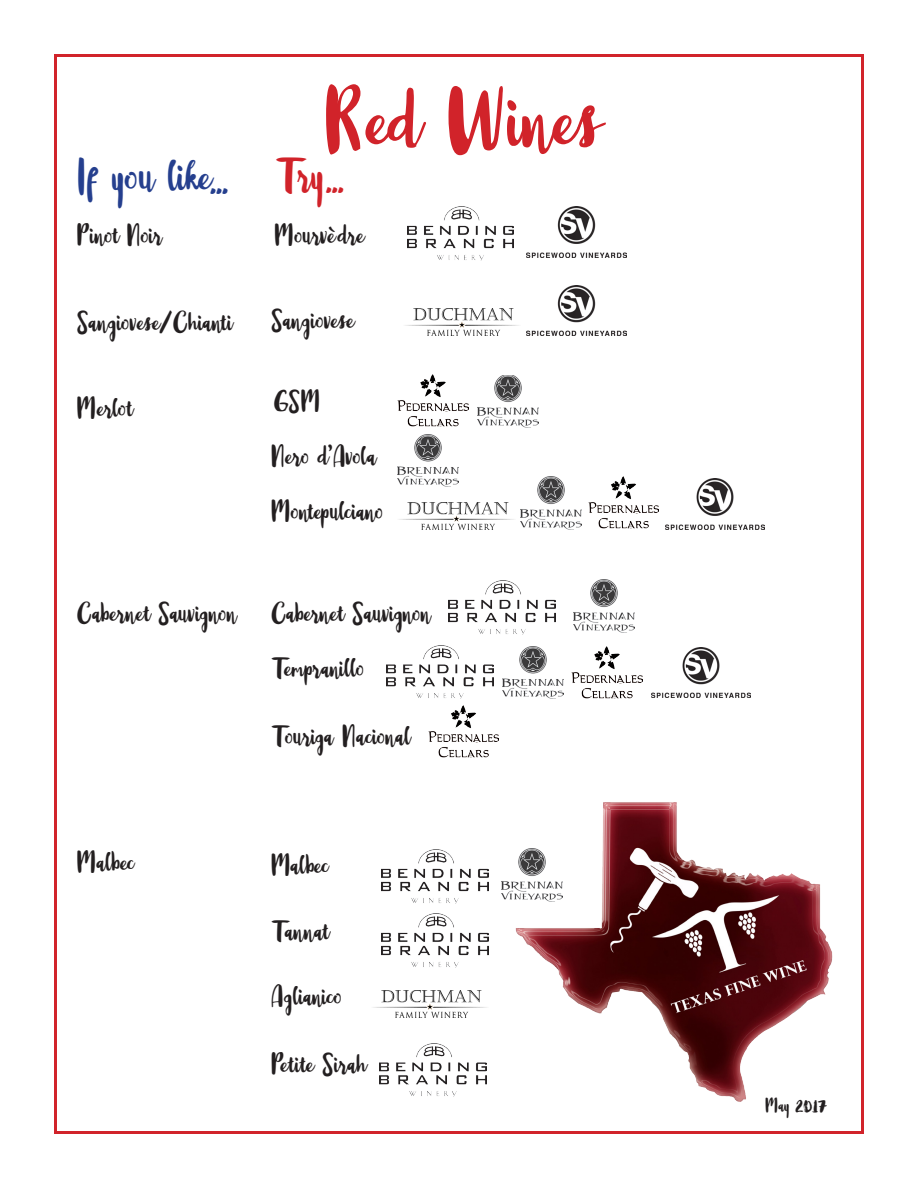
<style>
.page{position:relative;width:918px;height:1188px;background:#fff}
.page>*{position:absolute;margin:0;border:0;box-sizing:border-box;transform-origin:0 0}
.t1{font:82.5px "Carbella";color:#d1232a}
.t2{font:45px "Carbella";letter-spacing:-.015em;color:#253f8e}
.t3{font:45px "Carbella";color:#d1232a}
.t4{font:27px "Carbella";letter-spacing:-.01em;color:#231f20}
.t5{font:18px "Carbella";color:#231f20}
</style>
<div class="page">
<img style="left:478px;top:375px;width:61px;height:52px">
<img style="left:407px;top:207px;width:107px;height:53px">
<img style="left:398px;top:434px;width:61px;height:52px">
<img style="left:527px;top:207px;width:100px;height:50px">
<img style="left:405px;top:309px;width:114px;height:27px">
<img style="left:428px;top:706px;width:71px;height:52px">
<img style="left:651px;top:647px;width:100px;height:50px">
<img style="left:373px;top:990px;width:114px;height:27px">
<img style="left:527px;top:285px;width:100px;height:51px">
<img style="left:398px;top:374px;width:70px;height:53px">
<img style="left:520px;top:477px;width:61px;height:52px">
<img style="left:665px;top:479px;width:100px;height:50px">
<img style="left:573px;top:580px;width:61px;height:52px">
<img style="left:502px;top:646px;width:61px;height:52px">
<img style="left:387px;top:646px;width:107px;height:53px">
<img style="left:381px;top:850px;width:107px;height:53px">
<img style="left:502px;top:881px;width:5px;height:19px">
<img style="left:380px;top:1043px;width:107px;height:53px">
<img style="left:399px;top:503px;width:115px;height:27px">
<img style="left:449px;top:581px;width:107px;height:53px">
<img style="left:572px;top:646px;width:71px;height:52px">
<img style="left:381px;top:914px;width:107px;height:53px">
<img style="left:588px;top:477px;width:71px;height:52px">
<img style="left:507px;top:802px;width:326px;height:300px">
<p class="t2" style="left:76px;top:146px;width:154px">If you like...</p>
<p class="t4" style="left:76px;top:217px;width:87px">Pinot Noir</p>
<p class="t1" style="left:322px;top:63px;width:282px">Red Wines</p>
<p class="t3" style="left:274px;top:144px;width:71px">Try...</p>
<p class="t4" style="left:274px;top:216px;width:91px">Mourvèdre</p>
<p class="t4" style="left:76px;top:303px;width:158px">Sangiovese/Chianti</p>
<p class="t4" style="left:270px;top:302px;width:85px">Sangiovese</p>
<p class="t4" style="left:76px;top:390px;width:57px">Merlot</p>
<p class="t4" style="left:273px;top:382px;width:48px">GSM</p>
<p class="t4" style="left:270px;top:438px;width:107px">Nero d’Avola</p>
<p class="t4" style="left:270px;top:492px;width:115px">Montepulciano</p>
<p class="t4" style="left:76px;top:595px;width:162px">Cabernet Sauvignon</p>
<p class="t4" style="left:270px;top:594px;width:162px">Cabernet Sauvignon</p>
<p class="t4" style="left:270px;top:649px;width:96px">Tempranillo</p>
<p class="t4" style="left:270px;top:717px;width:142px">Touriga Nacional</p>
<p class="t4" style="left:76px;top:843px;width:59px">Malbec</p>
<p class="t4" style="left:270px;top:846px;width:59px">Malbec</p>
<p class="t4" style="left:270px;top:913px;width:59px">Tannat</p>
<p class="t4" style="left:270px;top:978px;width:73px">Aglianico</p>
<p class="t4" style="left:270px;top:1046px;width:98px">Petite Sirah</p>
<p class="t5" style="left:765px;top:1093px;width:64px">May 2017</p>
</div>
